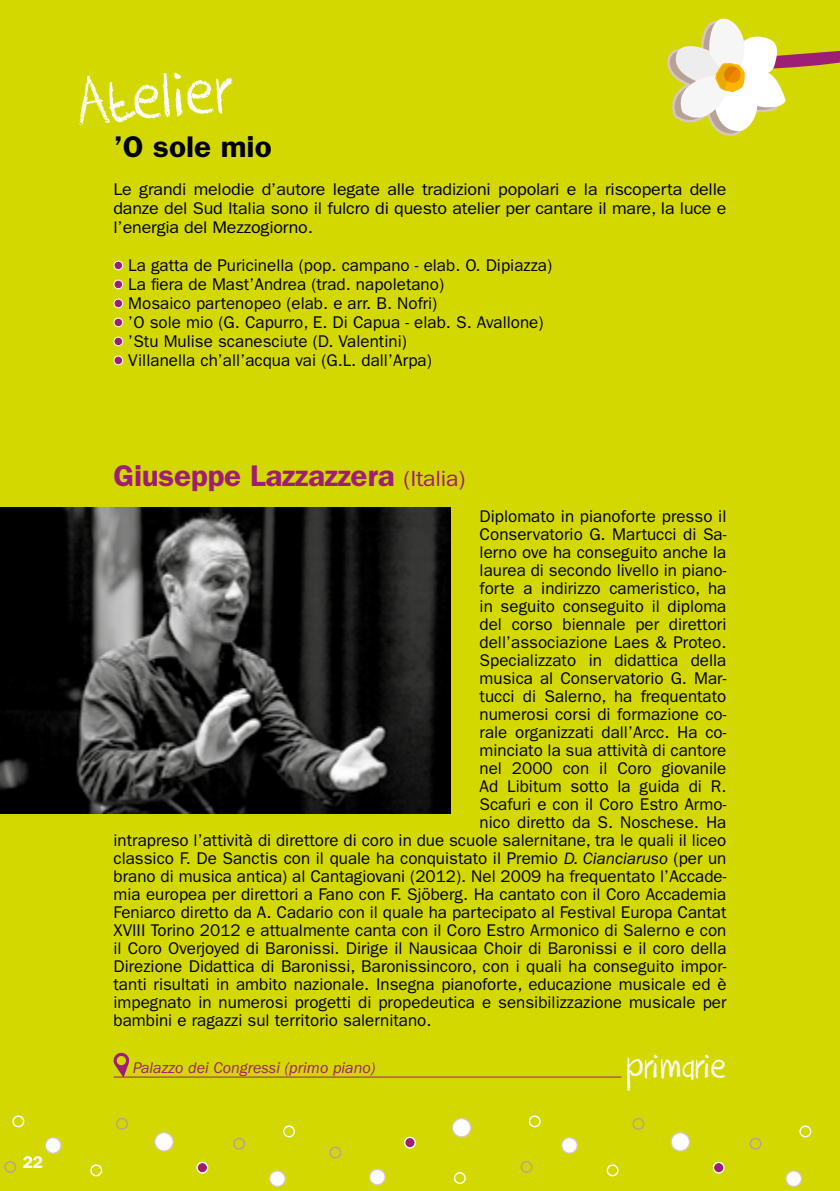
<style>
.page{position:relative;width:840px;height:1191px;background:#fff}
.page>*{position:absolute;margin:0;border:0;box-sizing:border-box;transform-origin:0 0}
.t1{font:70px "DK Crayon Crumble";color:#fff}
.t2{font:38px "DK Crayon Crumble";color:#fff}
.t3{font:600 30px "ITC Franklin Gothic Std";letter-spacing:-.01em;color:#9e1d75;scale:1.05 1}
.t4{font:600 30px "ITC Franklin Gothic Std";color:#000;scale:1.05 1}
.t5{font:17px/19px "ITC Franklin Gothic Std";color:#000}
.t6{font:17px/19px "ITC Franklin Gothic Std";color:#000;text-align:justify;scale:1.05 1}
.t7{font:600 17px "ITC Franklin Gothic Std";color:#fff}
.t8{font:italic 16px "ITC Franklin Gothic Std";color:#9e1d75}
.s1{font-weight:400;font-size:22px}
.s2{font-style:italic}
</style>
<div class="page">
<hr style="left:839px;top:0;width:1px;height:1191px;background:#d3d800">
<div style="left:0;top:0;width:839px;height:1191px;background:#d3d800"></div>
<svg style="left:561px;top:1137px;width:16px;height:16px"></svg>
<div style="left:560px;top:1136px;width:17px;height:18px;border:1px solid #d7c7c0;border-radius:50%"></div>
<svg style="left:369px;top:1169px;width:16px;height:16px"></svg>
<div style="left:368px;top:1168px;width:18px;height:17px;border:1px solid #d7c7c0;border-radius:50%"></div>
<div style="left:520px;top:1161px;width:12px;height:12px;border:1px solid #b8a197;border-radius:50%"></div>
<svg style="left:632px;top:1118px;width:11px;height:11px"></svg>
<div style="left:632px;top:1117px;width:12px;height:12px;border:1px solid #b8a197;border-radius:50%"></div>
<svg style="left:330px;top:1147px;width:10px;height:10px"></svg>
<div style="left:329px;top:1146px;width:12px;height:12px;border:1px solid #b8a197;border-radius:50%"></div>
<svg style="left:529px;top:1116px;width:11px;height:10px"></svg>
<div style="left:528px;top:1115px;width:12px;height:12px;border:1px solid #fff;border-radius:50%"></div>
<svg style="left:404px;top:1137px;width:11px;height:11px"></svg>
<div style="left:403px;top:1136px;width:13px;height:12px;border:1px solid #fff;border-radius:50%"></div>
<svg style="left:607px;top:1165px;width:10px;height:10px"></svg>
<div style="left:606px;top:1164px;width:12px;height:12px;border:1px solid #fff;border-radius:50%"></div>
<svg style="left:454px;top:1172px;width:11px;height:11px"></svg>
<div style="left:453px;top:1172px;width:12px;height:12px;border:1px solid #fff;border-radius:50%"></div>
<svg style="left:452px;top:1118px;width:18px;height:19px"></svg>
<div style="left:451px;top:1117px;width:20px;height:20px;border:1px solid #d7c7c0;border-radius:50%"></div>
<svg style="left:670px;top:1132px;width:19px;height:19px"></svg>
<div style="left:669px;top:1131px;width:21px;height:21px;border:1px solid #d7c7c0;border-radius:50%"></div>
<svg style="left:785px;top:1170px;width:16px;height:16px"></svg>
<div style="left:784px;top:1170px;width:17px;height:17px;border:1px solid #d7c7c0;border-radius:50%"></div>
<svg style="left:749px;top:1138px;width:11px;height:11px"></svg>
<div style="left:749px;top:1137px;width:12px;height:12px;border:1px solid #b8a197;border-radius:50%"></div>
<svg style="left:713px;top:1162px;width:10px;height:11px"></svg>
<div style="left:712px;top:1161px;width:12px;height:12px;border:1px solid #fff;border-radius:50%"></div>
<svg style="left:799px;top:1126px;width:11px;height:10px"></svg>
<div style="left:798px;top:1125px;width:13px;height:12px;border:1px solid #fff;border-radius:50%"></div>
<svg style="left:45px;top:1137px;width:16px;height:16px"></svg>
<div style="left:44px;top:1136px;width:18px;height:18px;border:1px solid #d7c7c0;border-radius:50%"></div>
<div style="left:4px;top:1161px;width:12px;height:12px;border:1px solid #b8a197;border-radius:50%"></div>
<svg style="left:117px;top:1118px;width:10px;height:11px"></svg>
<div style="left:116px;top:1117px;width:12px;height:12px;border:1px solid #b8a197;border-radius:50%"></div>
<svg style="left:13px;top:1116px;width:11px;height:10px"></svg>
<div style="left:12px;top:1115px;width:12px;height:12px;border:1px solid #fff;border-radius:50%"></div>
<svg style="left:91px;top:1165px;width:11px;height:10px"></svg>
<div style="left:90px;top:1164px;width:12px;height:12px;border:1px solid #fff;border-radius:50%"></div>
<svg style="left:154px;top:1132px;width:19px;height:19px"></svg>
<div style="left:154px;top:1131px;width:20px;height:21px;border:1px solid #d7c7c0;border-radius:50%"></div>
<svg style="left:269px;top:1170px;width:16px;height:16px"></svg>
<div style="left:268px;top:1170px;width:18px;height:17px;border:1px solid #d7c7c0;border-radius:50%"></div>
<svg style="left:234px;top:1138px;width:10px;height:11px"></svg>
<div style="left:233px;top:1137px;width:12px;height:12px;border:1px solid #b8a197;border-radius:50%"></div>
<svg style="left:197px;top:1162px;width:11px;height:11px"></svg>
<div style="left:196px;top:1161px;width:12px;height:12px;border:1px solid #fff;border-radius:50%"></div>
<div style="left:283px;top:1125px;width:12px;height:12px;border:1px solid #fff;border-radius:50%"></div>
<svg style="left:113px;top:1052px;width:16px;height:24px"></svg>
<hr style="left:113px;top:1076px;width:508px;height:1px;background:#9e1d75">
<div style="left:114px;top:261px;width:9px;height:9px;background:#9e1d75;border-radius:50%"></div>
<div style="left:113px;top:260px;width:10px;height:10px;border:1px solid #fff;border-radius:50%"></div>
<div style="left:114px;top:280px;width:9px;height:9px;background:#9e1d75;border-radius:50%"></div>
<div style="left:113px;top:279px;width:10px;height:10px;border:1px solid #fff;border-radius:50%"></div>
<div style="left:114px;top:299px;width:9px;height:9px;background:#9e1d75;border-radius:50%"></div>
<div style="left:113px;top:298px;width:10px;height:10px;border:1px solid #fff;border-radius:50%"></div>
<div style="left:114px;top:318px;width:9px;height:9px;background:#9e1d75;border-radius:50%"></div>
<div style="left:113px;top:317px;width:10px;height:10px;border:1px solid #fff;border-radius:50%"></div>
<div style="left:114px;top:337px;width:9px;height:9px;background:#9e1d75;border-radius:50%"></div>
<div style="left:113px;top:336px;width:10px;height:10px;border:1px solid #fff;border-radius:50%"></div>
<div style="left:114px;top:356px;width:9px;height:9px;background:#9e1d75;border-radius:50%"></div>
<div style="left:113px;top:355px;width:10px;height:10px;border:1px solid #fff;border-radius:50%"></div>
<img style="left:0;top:507px;width:450px;height:307px">
<svg style="left:667px;top:18px;width:172px;height:117px"></svg>
<h1 class="t1" style="left:72px;top:63px;width:161px;rotate:-5deg">Atelier</h1>
<h3 class="t4" style="left:113px;top:129px;width:152px">’O sole mio</h3>
<p class="t6" style="left:113px;top:179px;width:585px">Le grandi melodie d’autore legate alle tradizioni popolari e la riscoperta delle danze del Sud Italia sono il fulcro di questo atelier per cantare il mare, la luce e l’energia del Mezzogiorno.</p>
<p class="t5" style="left:128px;top:255px;width:425px">La gatta de Puricinella (pop. campano - elab. O. Dipiazza)<br>La fiera de Mast’Andrea (trad. napoletano)<br>Mosaico partenopeo (elab. e arr. B. Nofri)<br>’O sole mio (G. Capurro, E. Di Capua - elab. S. Avallone) ’Stu Mulise scanesciute (D. Valentini)<br>Villanella ch’all’acqua vai (G.L. dall’Arpa)</p>
<p class="t7" style="left:23px;top:1152px;width:22px">22</p>
<h3 class="t3" style="left:113px;top:457px;width:336px">Giuseppe Lazzazzera <span class="s1">(Italia)</span></h3>
<p class="t5" style="left:479px;top:506px;width:248px">Diplomato in pianoforte presso il</p>
<p class="t5" style="left:479px;top:524px;width:248px">Conservatorio G. Martucci di Sa-</p>
<p class="t5" style="left:479px;top:542px;width:248px">lerno ove ha conseguito anche la</p>
<p class="t5" style="left:479px;top:560px;width:248px">laurea di secondo livello in piano-</p>
<p class="t5" style="left:479px;top:578px;width:248px">forte a indirizzo cameristico, ha</p>
<p class="t5" style="left:479px;top:596px;width:248px">in seguito conseguito il diploma</p>
<p class="t5" style="left:479px;top:614px;width:248px">del corso biennale per direttori</p>
<p class="t5" style="left:479px;top:632px;width:248px">dell’associazione Laes &amp; Proteo.</p>
<p class="t5" style="left:479px;top:650px;width:248px">Specializzato in didattica della</p>
<p class="t5" style="left:479px;top:668px;width:248px">musica al Conservatorio G. Mar-</p>
<p class="t5" style="left:479px;top:686px;width:248px">tucci di Salerno, ha frequentato</p>
<p class="t5" style="left:479px;top:704px;width:248px">numerosi corsi di formazione co-</p>
<p class="t5" style="left:479px;top:722px;width:248px">rale organizzati dall’Arcc. Ha co-</p>
<p class="t5" style="left:479px;top:740px;width:248px">minciato la sua attività di cantore</p>
<p class="t5" style="left:479px;top:758px;width:248px">nel 2000 con il Coro giovanile</p>
<p class="t5" style="left:479px;top:776px;width:248px">Ad Libitum sotto la guida di R.</p>
<p class="t5" style="left:479px;top:794px;width:248px">Scafuri e con il Coro Estro Armo-</p>
<p class="t5" style="left:479px;top:812px;width:248px">nico diretto da S. Noschese. Ha</p>
<p class="t5" style="left:113px;top:830px;width:614px">intrapreso l’attività di direttore di coro in due scuole salernitane, tra le quali il liceo</p>
<p class="t5" style="left:113px;top:848px;width:614px">classico F. De Sanctis con il quale ha conquistato il Premio <span class="s2">D. Cianciaruso</span> (per un</p>
<p class="t5" style="left:113px;top:866px;width:614px">brano di musica antica) al Cantagiovani (2012). Nel 2009 ha frequentato l’Accade-</p>
<p class="t5" style="left:113px;top:884px;width:614px">mia europea per direttori a Fano con F. Sjöberg. Ha cantato con il Coro Accademia</p>
<p class="t5" style="left:113px;top:902px;width:614px">Feniarco diretto da A. Cadario con il quale ha partecipato al Festival Europa Cantat</p>
<p class="t5" style="left:113px;top:920px;width:614px">XVIII Torino 2012 e attualmente canta con il Coro Estro Armonico di Salerno e con</p>
<p class="t5" style="left:113px;top:938px;width:614px">il Coro Overjoyed di Baronissi. Dirige il Nausicaa Choir di Baronissi e il coro della</p>
<p class="t5" style="left:113px;top:956px;width:614px">Direzione Didattica di Baronissi, Baronissincoro, con i quali ha conseguito impor-</p>
<p class="t5" style="left:113px;top:974px;width:614px">tanti risultati in ambito nazionale. Insegna pianoforte, educazione musicale ed è</p>
<p class="t5" style="left:113px;top:992px;width:614px">impegnato in numerosi progetti di propedeutica e sensibilizzazione musicale per</p>
<p class="t5" style="left:113px;top:1010px;width:319px">bambini e ragazzi sul territorio salernitano.</p>
<p class="t8" style="left:133px;top:1058px;width:244px">Palazzo dei Congressi (primo piano)</p>
<h2 class="t2" style="left:625px;top:1043px;width:102px">primarie</h2>
</div>
